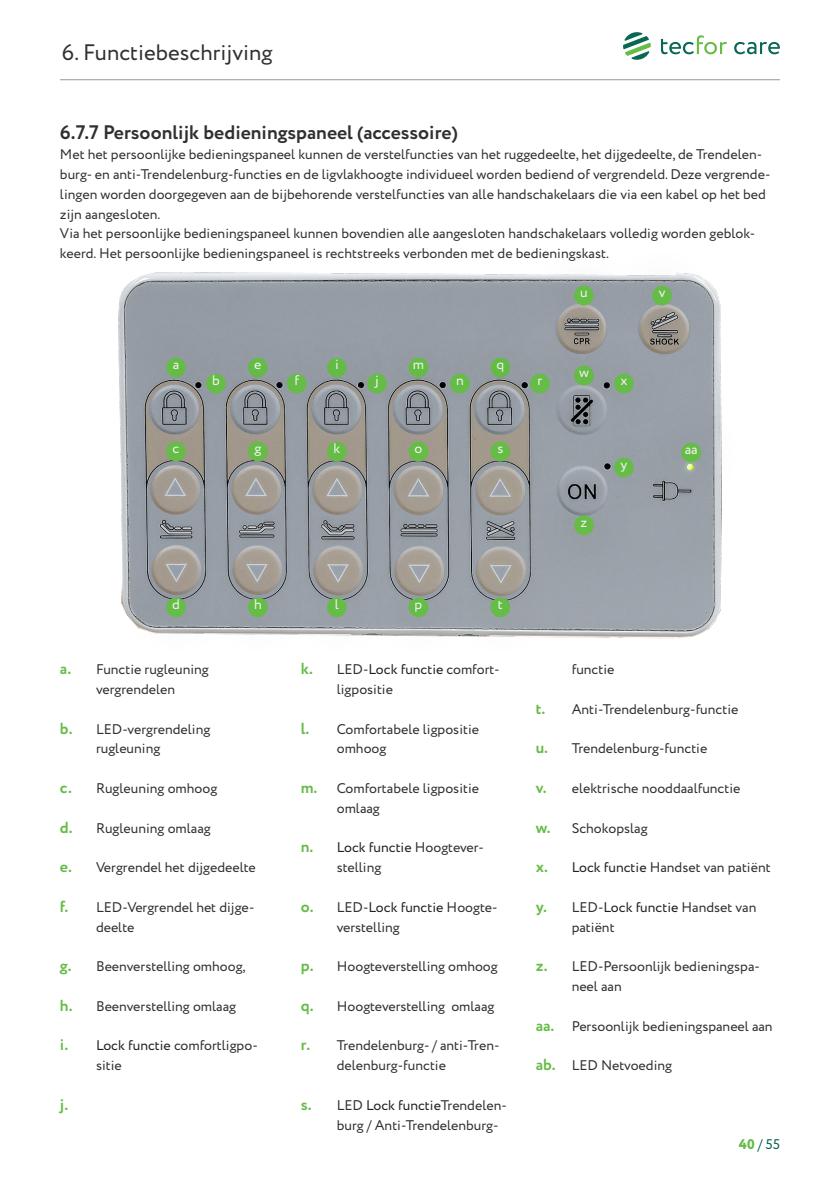
<style>
.page{position:relative;width:840px;height:1191px;background:#fff}
.page>*{position:absolute;margin:0;border:0;box-sizing:border-box;transform-origin:0 0}
.Page_Title_Main-1{font:22.4px "Circe";color:#312f30}
.t1{font:700 19.6px "Circe";color:#312f30}
.t2{font:700 16px "Circe";color:#65bc46}
.t3{font:14px/19.8px "Circe";color:#312f30}
.t4{font:14px "Circe";color:#f2f3f4}
.t5{font:14px "Circe";color:#046350}
.s1{font-weight:700;font-size:16px;color:#65bc46}
.s2{color:#231f20}
.s3{font-weight:800;color:#65bc46}
</style>
<div class="page">
<hr style="left:60px;top:79px;width:719px;height:1px;background:#312f30">
<svg style="left:661px;top:35px;width:65px;height:19px"></svg>
<svg style="left:734px;top:42px;width:45px;height:12px"></svg>
<svg style="left:623px;top:32px;width:27px;height:28px"></svg>
<img style="left:118px;top:272px;width:604px;height:367px">
<div style="left:204px;top:398px;width:107px;height:107px;background:#312f30;opacity:.3"></div>
<div style="left:248px;top:441px;width:19px;height:20px;background:#65bc46;border-radius:50%"></div>
<div style="left:122px;top:398px;width:107px;height:107px;background:#312f30;opacity:.3"></div>
<div style="left:166px;top:441px;width:20px;height:20px;background:#65bc46;border-radius:50%"></div>
<div style="left:122px;top:314px;width:107px;height:107px;background:#312f30;opacity:.3"></div>
<div style="left:283px;top:398px;width:107px;height:107px;background:#312f30;opacity:.3"></div>
<div style="left:327px;top:441px;width:19px;height:20px;background:#65bc46;border-radius:50%"></div>
<div style="left:204px;top:314px;width:107px;height:107px;background:#959ca4"></div>
<div style="left:446px;top:314px;width:107px;height:107px;background:#969da6"></div>
<div style="left:283px;top:314px;width:107px;height:107px;background:#969da5"></div>
<div style="left:364px;top:314px;width:108px;height:107px;background:#969da6"></div>
<div style="left:364px;top:398px;width:108px;height:107px;background:#312f30;opacity:.3"></div>
<div style="left:408px;top:441px;width:20px;height:20px;background:#65bc46;border-radius:50%"></div>
<div style="left:446px;top:398px;width:107px;height:107px;background:#312f30;opacity:.3"></div>
<div style="left:490px;top:441px;width:20px;height:20px;background:#65bc46;border-radius:50%"></div>
<div style="left:122px;top:553px;width:107px;height:108px;background:#312f30;opacity:.3"></div>
<div style="left:166px;top:597px;width:20px;height:20px;background:#65bc46;border-radius:50%"></div>
<div style="left:204px;top:553px;width:107px;height:108px;background:#312f30;opacity:.3"></div>
<div style="left:248px;top:597px;width:19px;height:20px;background:#65bc46;border-radius:50%"></div>
<div style="left:283px;top:553px;width:107px;height:108px;background:#312f30;opacity:.3"></div>
<div style="left:327px;top:597px;width:19px;height:20px;background:#65bc46;border-radius:50%"></div>
<div style="left:364px;top:553px;width:108px;height:108px;background:#312f30;opacity:.3"></div>
<div style="left:408px;top:597px;width:20px;height:20px;background:#65bc46;border-radius:50%"></div>
<div style="left:446px;top:553px;width:107px;height:108px;background:#312f30;opacity:.3"></div>
<div style="left:490px;top:597px;width:20px;height:20px;background:#65bc46;border-radius:50%"></div>
<div style="left:530px;top:242px;width:107px;height:107px;background:#312f30;opacity:.3"></div>
<div style="left:573px;top:286px;width:20px;height:19px;background:#65bc46;border-radius:50%"></div>
<div style="left:608px;top:242px;width:107px;height:107px;background:#312f30;opacity:.3"></div>
<div style="left:651px;top:286px;width:20px;height:19px;background:#65bc46;border-radius:50%"></div>
<div style="left:530px;top:322px;width:107px;height:107px;background:#312f30;opacity:.3"></div>
<div style="left:530px;top:471px;width:107px;height:108px;background:#99a0a8"></div>
<div style="left:573px;top:515px;width:20px;height:20px;background:#65bc46;border-radius:50%"></div>
<div style="left:637px;top:399px;width:107px;height:107px;background:#312f30;opacity:.3"></div>
<div style="left:680px;top:442px;width:20px;height:20px;background:#65bc46;border-radius:50%"></div>
<div style="left:570px;top:330px;width:107px;height:107px;background:#312f30;opacity:.3"></div>
<div style="left:613px;top:374px;width:20px;height:19px;background:#65bc46;border-radius:50%"></div>
<div style="left:570px;top:414px;width:107px;height:107px;background:#312f30;opacity:.3"></div>
<div style="left:613px;top:457px;width:20px;height:20px;background:#65bc46;border-radius:50%"></div>
<div style="left:162px;top:330px;width:107px;height:107px;background:#312f30;opacity:.3"></div>
<div style="left:206px;top:374px;width:20px;height:19px;background:#65bc46;border-radius:50%"></div>
<div style="left:243px;top:330px;width:107px;height:107px;background:#312f30;opacity:.3"></div>
<div style="left:287px;top:374px;width:19px;height:19px;background:#65bc46;border-radius:50%"></div>
<div style="left:323px;top:330px;width:107px;height:107px;background:#312f30;opacity:.3"></div>
<div style="left:367px;top:374px;width:19px;height:19px;background:#65bc46;border-radius:50%"></div>
<div style="left:406px;top:330px;width:107px;height:107px;background:#312f30;opacity:.3"></div>
<div style="left:450px;top:374px;width:19px;height:19px;background:#65bc46;border-radius:50%"></div>
<div style="left:486px;top:330px;width:107px;height:107px;background:#312f30;opacity:.3"></div>
<div style="left:529px;top:374px;width:20px;height:19px;background:#65bc46;border-radius:50%"></div>
<p class="Page_Title_Main-1" style="left:62px;top:38px;width:212px">6. Functiebeschrijving</p>
<h4 class="t1" style="left:60px;top:119px;width:399px">6.7.7 Persoonlijk bedieningspaneel (accessoire)</h4>
<p class="t3" style="left:60px;top:145px;width:711px">Met het persoonlijke bedieningspaneel kunnen de verstelfuncties van het ruggedeelte, het dijgedeelte, de Trendelen&shy;burg- en anti-Trendelenburg-functies en de ligvlakhoogte individueel worden bediend of vergrendeld. Deze vergrende&shy;lingen worden doorgegeven aan de bijbehorende verstelfuncties van alle handschakelaars die via een kabel op het bed zijn aangesloten.</p>
<p class="t3" style="left:60px;top:224px;width:696px">Via het persoonlijke bedieningspaneel kunnen bovendien alle aangesloten handschakelaars volledig worden geblok&shy;keerd. Het persoonlijke bedieningspaneel is rechtstreeks verbonden met de bedieningskast.</p>
<p class="t4" style="left:173px;top:355px;width:8px">a</p>
<p class="t4" style="left:254px;top:355px;width:9px">e</p>
<p class="t4" style="left:335px;top:355px;width:5px">i</p>
<p class="t4" style="left:412px;top:355px;width:13px">m</p>
<p class="t4" style="left:496px;top:355px;width:9px">q</p>
<p class="t4" style="left:212px;top:371px;width:9px">b</p>
<p class="t4" style="left:294px;top:371px;width:6px">f</p>
<p class="t4" style="left:375px;top:371px;width:5px">j</p>
<p class="t4" style="left:456px;top:371px;width:9px">n</p>
<p class="t4" style="left:537px;top:371px;width:6px">r</p>
<p class="t4" style="left:172px;top:439px;width:8px">c</p>
<p class="t4" style="left:254px;top:439px;width:8px">g</p>
<p class="t4" style="left:333px;top:439px;width:8px">k</p>
<p class="t4" style="left:414px;top:439px;width:9px">o</p>
<p class="t4" style="left:497px;top:439px;width:8px">s</p>
<p class="t4" style="left:172px;top:595px;width:9px">d</p>
<p class="t4" style="left:254px;top:595px;width:9px">h</p>
<p class="t4" style="left:335px;top:595px;width:6px">l</p>
<p class="t4" style="left:414px;top:595px;width:9px">p</p>
<p class="t4" style="left:497px;top:595px;width:6px">t</p>
<p class="t4" style="left:580px;top:283px;width:9px">u</p>
<p class="t4" style="left:658px;top:283px;width:8px">v</p>
<p class="t4" style="left:578px;top:363px;width:11px">w</p>
<p class="t4" style="left:580px;top:513px;width:8px">z</p>
<p class="t4" style="left:620px;top:371px;width:9px">x</p>
<p class="t4" style="left:620px;top:455px;width:8px">y</p>
<p class="t4" style="left:684px;top:440px;width:14px">aa</p>
<p class="t3" style="left:60px;top:660px;width:150px;text-align:center"><span class="s1">a.</span> Functie rugleuning vergrendelen</p>
<p class="t3" style="left:96px;top:719px;width:116px;text-indent:-36px"><span class="s1">b.</span> LED-vergrendeling rugleuning</p>
<p class="t3" style="left:60px;top:778px;width:159px"><span class="s1">c.</span> Rugleuning omhoog</p>
<p class="t3" style="left:60px;top:818px;width:152px"><span class="s1">d.</span> Rugleuning omlaag</p>
<p class="t3" style="left:60px;top:858px;width:197px"><span class="s1">e.</span> Vergrendel het dijgedeelte</p>
<p class="t3" style="left:96px;top:897px;width:160px;text-indent:-36px"><span class="s1">f.</span> LED-Vergrendel het dijge&shy;deelte</p>
<p class="t3" style="left:60px;top:957px;width:187px"><span class="s1">g.</span> Beenverstelling omhoog,</p>
<p class="t3" style="left:60px;top:996px;width:177px"><span class="s1">h.</span> Beenverstelling omlaag</p>
<p class="t3" style="left:96px;top:1036px;width:163px;text-indent:-36px"><span class="s1">i.</span> <span class="s2">Lock functie</span> comfortligpo&shy;sitie</p>
<p class="t2" style="left:60px;top:1093px;width:10px">j.</p>
<p class="t3" style="left:336px;top:660px;width:164px;text-indent:-36px"><span class="s1">k.</span> LED-<span class="s2">Lock functie</span> comfort&shy;ligpositie</p>
<p class="t3" style="left:336px;top:719px;width:144px;text-indent:-36px"><span class="s1">l.</span> Comfortabele ligpositie omhoog</p>
<p class="t3" style="left:336px;top:778px;width:144px;text-indent:-36px"><span class="s1">m.</span> Comfortabele ligpositie omlaag</p>
<p class="t3" style="left:336px;top:838px;width:149px;text-indent:-36px"><span class="s1">n.</span> <span class="s2">Lock functie</span> Hoogtever&shy;stelling</p>
<p class="t3" style="left:336px;top:897px;width:162px;text-indent:-36px"><span class="s1">o.</span> LED-<span class="s2">Lock functie</span> Hoogte&shy;verstelling</p>
<p class="t3" style="left:300px;top:957px;width:198px"><span class="s1">p.</span> Hoogteverstelling omhoog</p>
<p class="t3" style="left:300px;top:996px;width:195px"><span class="s1">q.</span> Hoogteverstelling omlaag</p>
<p class="t3" style="left:336px;top:1036px;width:164px;text-indent:-36px"><span class="s1">r.</span> Trendelenburg- / anti-Tren&shy;delenburg-functie</p>
<p class="t3" style="left:336px;top:1095px;width:171px;text-indent:-36px"><span class="s1">s.</span> LED <span class="s2">Lock functie</span>Trendelen&shy;burg / Anti-Trendelenburg-</p>
<p class="t3" style="left:571px;top:660px;width:44px">functie</p>
<p class="t3" style="left:535px;top:699px;width:204px"><span class="s1">t.</span> Anti-Trendelenburg-functie</p>
<p class="t3" style="left:535px;top:739px;width:173px"><span class="s1">u.</span> Trendelenburg-functie</p>
<p class="t3" style="left:535px;top:778px;width:206px"><span class="s1">v.</span> elektrische nooddaalfunctie</p>
<p class="t3" style="left:535px;top:818px;width:113px"><span class="s1">w.</span> Schokopslag</p>
<p class="t3" style="left:535px;top:858px;width:236px"><span class="s1">x.</span> <span class="s2">Lock functie</span> Handset van patiënt</p>
<p class="t3" style="left:571px;top:897px;width:186px;text-indent:-36px"><span class="s1">y.</span> LED-<span class="s2">Lock functie</span> Handset van patiënt</p>
<p class="t3" style="left:571px;top:957px;width:189px;text-indent:-36px"><span class="s1">z.</span> LED-Persoonlijk bedieningspa&shy;neel aan</p>
<p class="t3" style="left:535px;top:1016px;width:238px"><span class="s1">aa.</span> Persoonlijk bedieningspaneel aan</p>
<p class="t3" style="left:535px;top:1056px;width:138px"><span class="s1">ab.</span> LED Netvoeding</p>
<p class="t5" style="left:738px;top:1135px;width:42px"><span class="s3">40</span> / 55</p>
</div>
